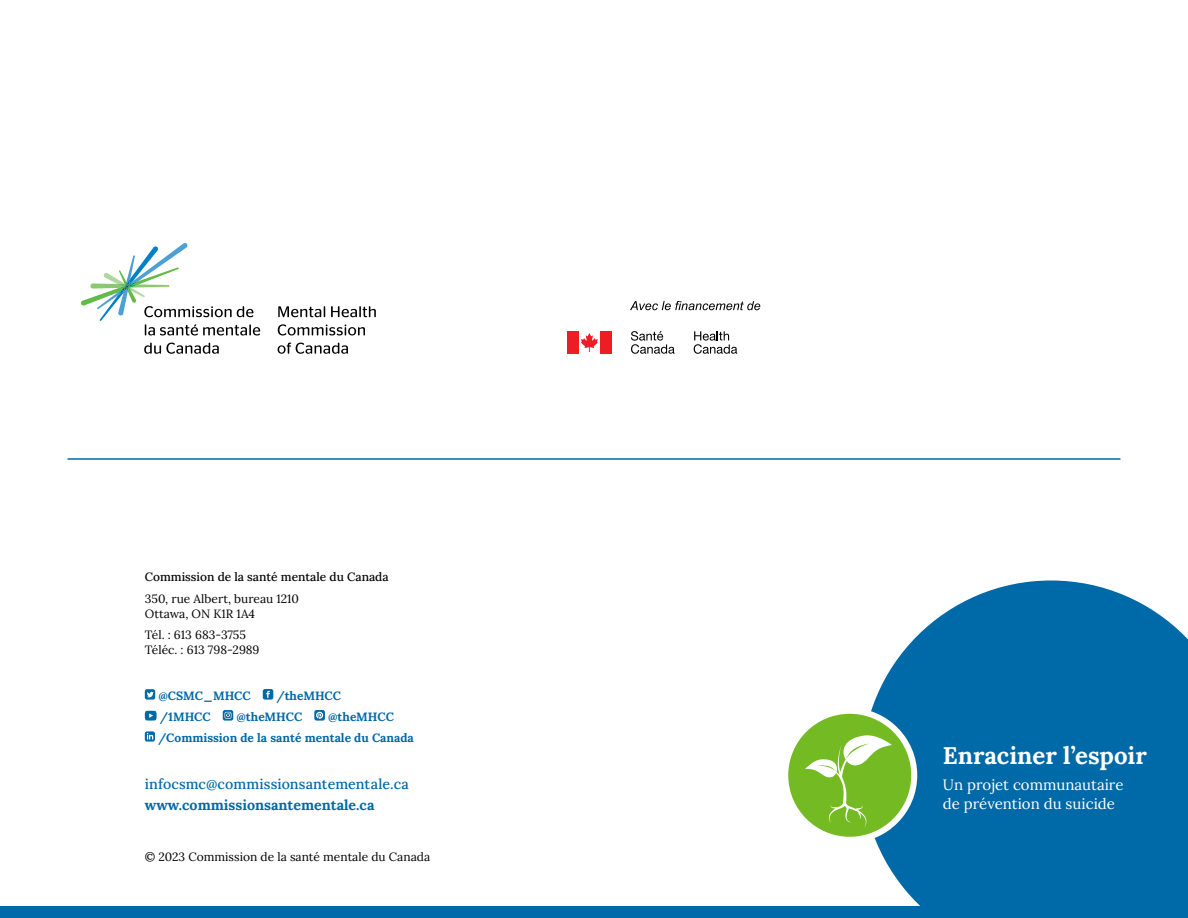
<style>
.page{position:relative;width:1188px;height:918px;background:#fff}
.page>*{position:absolute;margin:0;border:0;box-sizing:border-box;transform-origin:0 0}
.t1{font:700 24px "Lora";color:#fff}
.t2{font:15px/19.2px "Lora";color:#fff}
.P_-_Hyperlinks{font:500 14.25px/21px "Lora";letter-spacing:.005em;color:#0069a7}
.P_-_Address{font:12px/15px "Lora";color:#000}
.P_-_Social_Media{font:700 12px "Lora";color:#0069a7}
.P_-_Address-2{font:500 12px "Lora";color:#000}
.s1{font-weight:700}
</style>
<div class="page">
<hr style="left:68px;top:458px;width:1052px;height:2px;background:#0069a7">
<div style="left:0;top:906px;width:1188px;height:12px;background:#0069a7"></div>
<svg style="left:871px;top:580px;width:317px;height:326px;background:#1b79b0"></svg>
<svg style="left:785px;top:711px;width:129px;height:129px"></svg>
<div style="left:788px;top:714px;width:123px;height:123px;background:#74bb23;border-radius:50%"></div>
<svg style="left:805px;top:735px;width:87px;height:92px"></svg>
<div style="left:782px;top:708px;width:135px;height:135px;border:6px solid #fff;border-radius:50%"></div>
<svg style="left:278px;top:306px;width:47px;height:11px"></svg>
<svg style="left:331px;top:306px;width:45px;height:11px"></svg>
<svg style="left:278px;top:324px;width:87px;height:12px"></svg>
<svg style="left:278px;top:343px;width:70px;height:11px"></svg>
<svg style="left:144px;top:343px;width:75px;height:11px"></svg>
<svg style="left:81px;top:243px;width:179px;height:93px"></svg>
<svg style="left:630px;top:301px;width:130px;height:9px"></svg>
<svg style="left:581px;top:333px;width:17px;height:19px"></svg>
<div style="left:567px;top:331px;width:11px;height:23px;background:#ed1d24"></div>
<div style="left:601px;top:331px;width:11px;height:23px;background:#ed1d24"></div>
<svg style="left:631px;top:331px;width:44px;height:23px"></svg>
<svg style="left:694px;top:331px;width:43px;height:23px"></svg>
<svg style="left:145px;top:689px;width:10px;height:11px"></svg>
<svg style="left:263px;top:689px;width:10px;height:11px"></svg>
<svg style="left:145px;top:711px;width:12px;height:10px"></svg>
<svg style="left:223px;top:710px;width:10px;height:11px"></svg>
<svg style="left:314px;top:710px;width:11px;height:11px"></svg>
<svg style="left:145px;top:731px;width:10px;height:11px"></svg>
<p class="P_-_Address-2" style="left:145px;top:567px;width:245px">Commission de la santé mentale du Canada</p>
<p class="P_-_Address" style="left:145px;top:590px;width:156px">350, rue Albert, bureau 1210<br>Ottawa, ON K1R 1A4</p>
<p class="P_-_Address" style="left:145px;top:627px;width:116px">Tél. : 613 683-3755<br>Téléc. : 613 798-2989</p>
<p class="P_-_Social_Media" style="left:158px;top:685px;width:94px">@CSMC_MHCC</p>
<p class="P_-_Social_Media" style="left:276px;top:685px;width:66px">/theMHCC</p>
<p class="P_-_Social_Media" style="left:160px;top:706px;width:52px">/1MHCC</p>
<p class="P_-_Social_Media" style="left:236px;top:706px;width:67px">@theMHCC</p>
<p class="P_-_Social_Media" style="left:328px;top:706px;width:67px">@theMHCC</p>
<p class="P_-_Social_Media" style="left:158px;top:727px;width:257px">/Commission de la santé mentale du Canada</p>
<p class="P_-_Hyperlinks" style="left:145px;top:772px;width:266px">infocsmc@commissionsantementale.ca <span class="s1">www.commissionsantementale.ca</span></p>
<p class="P_-_Address" style="left:145px;top:848px;width:287px">© 2023 Commission de la santé mentale du Canada</p>
<h1 class="t1" style="left:943px;top:736px;width:206px">Enraciner l’espoir</h1>
<p class="t2" style="left:943px;top:774px;width:182px">Un projet communautaire de prévention du suicide</p>
</div>
